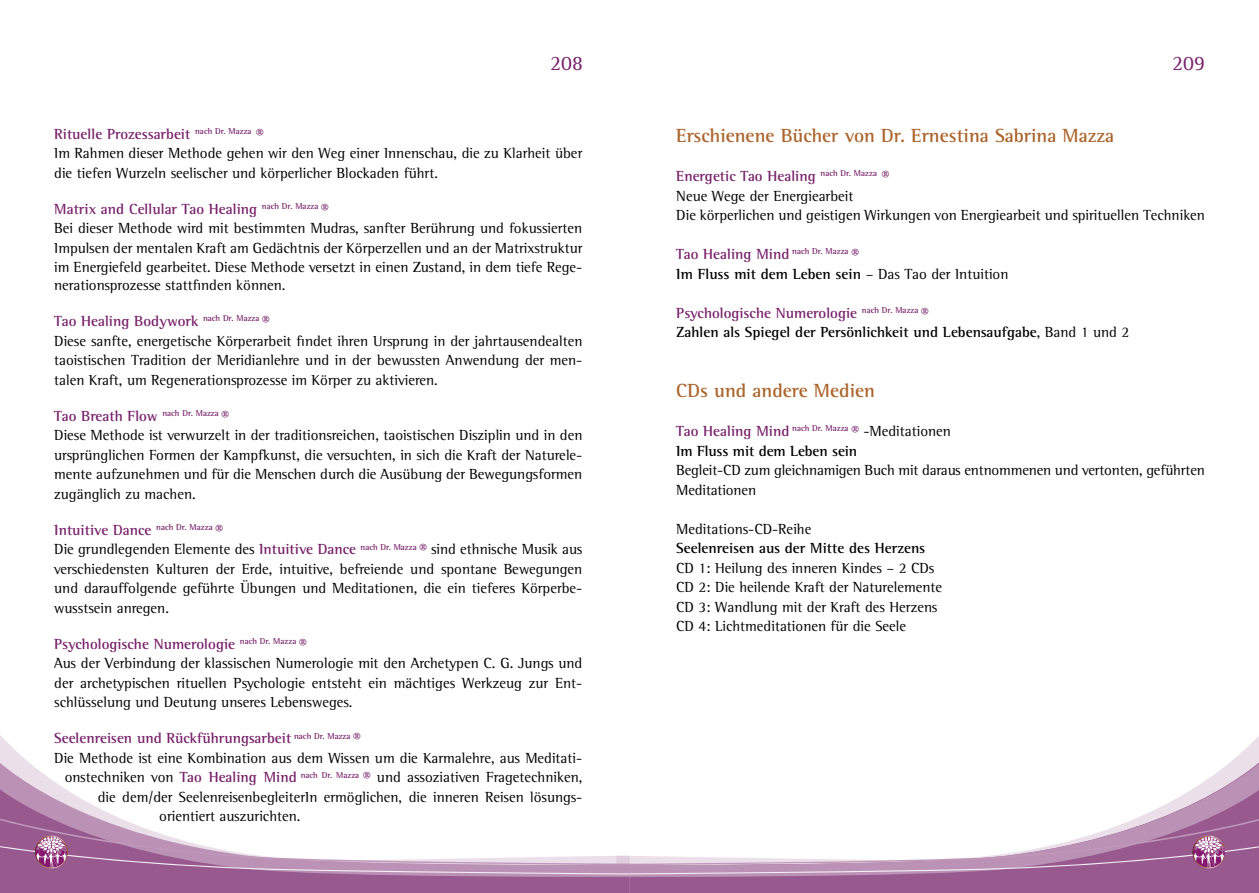
<style>
.page{position:relative;width:1259px;height:893px;background:#fff}
.page>*{position:absolute;margin:0;border:0;box-sizing:border-box;transform-origin:0 0}
.t1{font:21px "Rotis Semi Serif";color:#77216a}
.t2{font:700 19.5px "Rotis Semi Serif";color:#ab652c}
.t3{font:15px/19.5px "Rotis Semi Serif";color:#000}
.t4{font:700 15px/19.5px "Rotis Semi Serif";color:#000}
.t5{font:700 15px "Rotis Semi Serif";color:#77216a}
.s1{font-weight:700;color:#77216a}
.s2{color:#77216a}
.s3{font-weight:400}
</style>
<div class="page">
<svg style="left:1210px;top:750px;width:49px;height:28px"></svg>
<svg style="left:1146px;top:778px;width:113px;height:36px"></svg>
<svg style="left:0;top:750px;width:49px;height:28px"></svg>
<svg style="left:0;top:778px;width:110px;height:36px"></svg>
<svg style="left:0;top:814px;width:1259px;height:79px"></svg>
<h1 class="t1" style="left:550px;top:51px;width:34px">208</h1>
<h1 class="t1" style="left:1172px;top:51px;width:34px">209</h1>
<p class="t3" style="left:54px;top:124px;width:529px"><span class="s1">Rituelle Prozessarbeit</span> <sup>nach</sup> <sup>Dr.</sup> <sup>Mazza</sup> <span class="s1">®<br></span>Im Rahmen dieser Methode gehen wir den Weg einer Innenschau, die zu Klarheit über die tiefen Wurzeln seelischer und körperlicher Blockaden führt.</p>
<p class="t3" style="left:54px;top:199px;width:530px"><span class="s1">Matrix and Cellular Tao Healing</span> <sup>nach</sup> <sup>Dr.</sup> <sup>Mazza</sup> <span class="s1">®<br></span>Bei dieser Methode wird mit bestimmten Mudras, sanfter Berührung und fokussierten Impulsen der mentalen Kraft am Gedächtnis der Körperzellen und an der Matrixstruktur im Energiefeld gearbeitet. Diese Methode versetzt in einen Zustand, in dem tiefe Rege-</p>
<p class="t3" style="left:54px;top:276px;width:233px">nerationsprozesse stattfinden können.</p>
<p class="t3" style="left:54px;top:312px;width:530px"><span class="s1">Tao Healing Bodywork</span> <sup>nach</sup> <sup>Dr.</sup> <sup>Mazza</sup> <span class="s1">®<br></span>Diese sanfte, energetische Körperarbeit findet ihren Ursprung in der jahrtausendealten taoistischen Tradition der Meridianlehre und in der bewussten Anwendung der men&shy;talen Kraft, um Regenerationsprozesse im Körper zu aktivieren.</p>
<p class="t3" style="left:54px;top:406px;width:530px"><span class="s1">Tao Breath Flow</span> <sup>nach</sup> <sup>Dr.</sup> <sup>Mazza</sup> <span class="s1">®<br></span>Diese Methode ist verwurzelt in der traditionsreichen, taoistischen Disziplin und in den ursprünglichen Formen der Kampfkunst, die versuchten, in sich die Kraft der Naturele&shy;mente aufzunehmen und für die Menschen durch die Ausübung der Bewegungsformen zugänglich zu machen.</p>
<p class="t3" style="left:54px;top:520px;width:530px"><span class="s1">Intuitive Dance</span> <sup>nach</sup> <sup>Dr.</sup> <sup>Mazza</sup> <span class="s1">®<br></span>Die grundlegenden Elemente des <span class="s1">Intuitive Dance</span> <sup>nach</sup> <sup>Dr.</sup> <sup>Mazza</sup> <span class="s1">®</span> sind ethnische Musik aus verschiedensten Kulturen der Erde, intuitive, befreiende und spontane Bewegungen und darauffolgende geführte Übungen und Meditationen, die ein tieferes Körperbe&shy;wusstsein anregen.</p>
<p class="t3" style="left:54px;top:634px;width:530px"><span class="s1">Psychologische Numerologie</span> <sup>nach</sup> <sup>Dr.</sup> <sup>Mazza</sup> <span class="s1">®<br></span>Aus der Verbindung der klassischen Numerologie mit den Archetypen C. G. Jungs und der archetypischen rituellen Psychologie entsteht ein mächtiges Werkzeug zur Ent&shy;schlüsselung und Deutung unseres Lebensweges.</p>
<p class="t5" style="left:54px;top:729px;width:308px">Seelenreisen und Rückführungsarbeit <sup>nach</sup> <sup>Dr.</sup> <sup>Mazza</sup> ®</p>
<p class="t3" style="left:54px;top:748px;width:529px">Die Methode ist eine Kombination aus dem Wissen um die Karmalehre, aus Meditati-</p>
<p class="t3" style="left:65px;top:768px;width:519px">onstechniken von <span class="s1">Tao Healing Mind</span> <sup>nach</sup> <sup>Dr.</sup> <sup>Mazza</sup> <span class="s1">®</span> und assoziativen Fragetechniken,</p>
<p class="t3" style="left:98px;top:787px;width:486px">die dem/der SeelenreisenbegleiterIn ermöglichen, die inneren Reisen lösungs-</p>
<p class="t3" style="left:159px;top:807px;width:143px">orientiert auszurichten.</p>
<h2 class="t2" style="left:676px;top:124px;width:439px">Erschienene Bücher von Dr. Ernestina Sabrina Mazza</h2>
<p class="t3" style="left:676px;top:166px;width:530px"><span class="s1">Energetic Tao Healing</span> <sup>nach</sup> <sup>Dr.</sup> <sup>Mazza</sup> <span class="s1">®<br></span>Neue Wege der Energiearbeit<br>Die körperlichen und geistigen Wirkungen von Energiearbeit und spirituellen Techniken</p>
<p class="t4" style="left:676px;top:244px;width:334px"><span class="s2">Tao Healing Mind</span> <sup>nach</sup> <sup>Dr.</sup> <sup>Mazza</sup> <span class="s2">®<br></span>Im Fluss mit dem Leben sein <span class="s3">– Das Tao der Intuition</span></p>
<p class="t4" style="left:676px;top:303px;width:454px"><span class="s2">Psychologische Numerologie</span> <sup>nach</sup> <sup>Dr.</sup> <sup>Mazza</sup> <span class="s2">®<br></span>Zahlen als Spiegel der Persönlichkeit und Lebensaufgabe<span class="s3">, Band 1 und 2</span></p>
<h2 class="t2" style="left:676px;top:379px;width:200px">CDs und andere Medien</h2>
<p class="t4" style="left:676px;top:421px;width:276px"><span class="s2">Tao Healing Mind</span> <sup>nach</sup> <sup>Dr.</sup> <sup>Mazza</sup> <span class="s2">®</span> <span class="s3">-Meditationen<br></span>Im Fluss mit dem Leben sein</p>
<p class="t3" style="left:676px;top:460px;width:530px">Begleit-CD zum gleichnamigen Buch mit daraus entnommenen und vertonten, geführten<br>Meditationen</p>
<p class="t3" style="left:676px;top:519px;width:137px">Meditations-CD-Reihe</p>
<p class="t4" style="left:676px;top:538px;width:250px">Seelenreisen aus der Mitte des Herzens</p>
<p class="t3" style="left:676px;top:558px;width:267px">CD 1: Heilung des inneren Kindes – 2 CDs CD 2: Die heilende Kraft der Naturelemente CD 3: Wandlung mit der Kraft des Herzens CD 4: Lichtmeditationen für die Seele</p>
</div>
